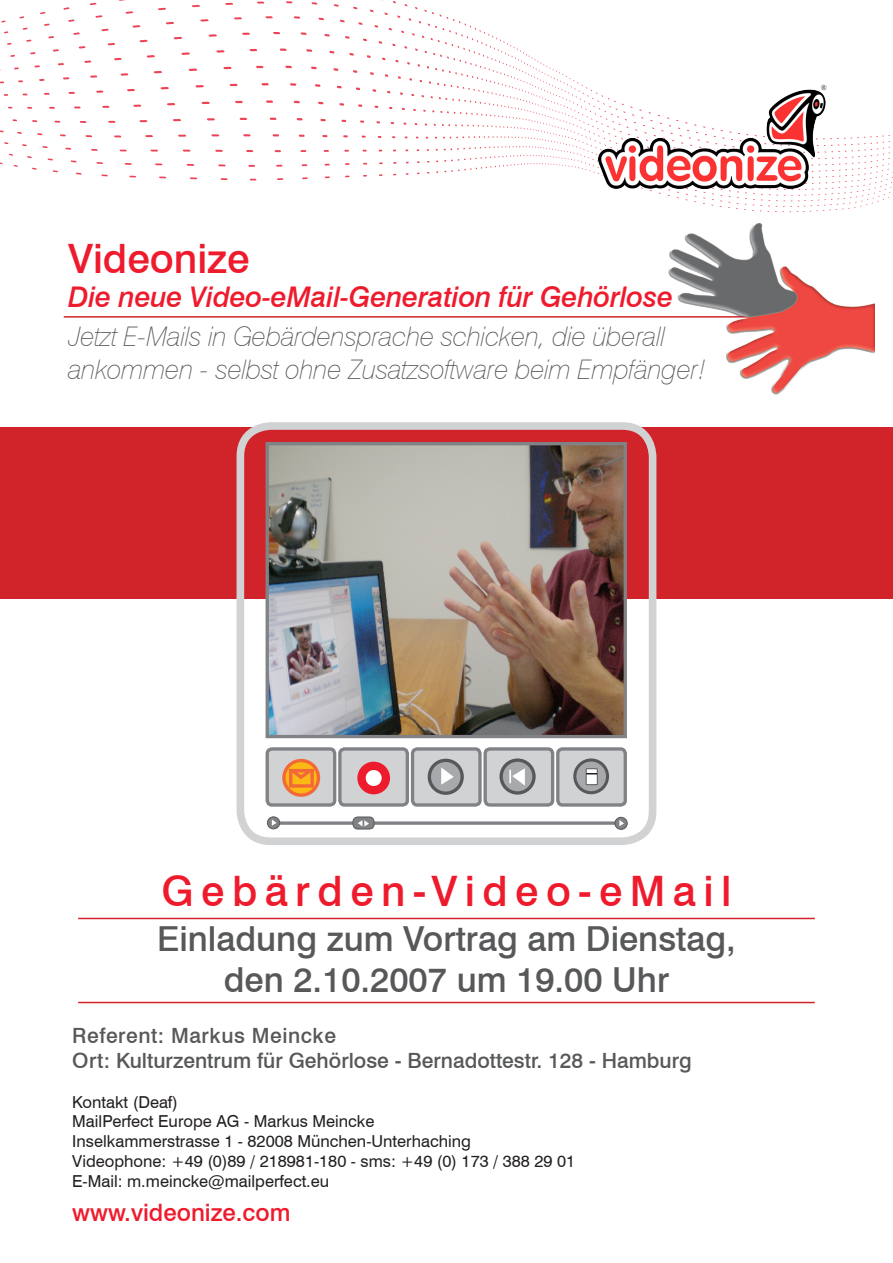
<style>
.page{position:relative;width:893px;height:1263px;background:#fff}
.page>*{position:absolute;margin:0;border:0;box-sizing:border-box;transform-origin:0 0}
.t1{font:500 42px "Swiss 721 BT";letter-spacing:.175em;color:#ee1b2d}
.t2{font:500 40.5px "Swiss 721 BT";color:#ee1b2d}
.t3{font:500 34.5px "Swiss 721 BT";color:#57585a}
.t4{font:italic 500 28.5px "Swiss 721 BT";letter-spacing:-.01em;color:#ee1b2d}
.t5{font:italic 100 27px/32.4px "Swiss 721 BT";letter-spacing:-.01em;color:#57585a}
.t6{font:500 24px "Swiss 721 BT";color:#ee1b2d}
.t7{font:500 21px "Swiss 721 BT";color:#57585a}
.t8{font:500 21px "Swiss 721 BT";letter-spacing:.025em;color:#57585a}
.t9{font:16.5px "Swiss 721 BT";color:#231f20}
.t10{font:7.5px "Times New Roman";color:#231f20}
</style>
<div class="page">
<div style="left:0;top:427px;width:893px;height:171px;background:#d1232a"></div>
<svg style="left:0;top:0;width:893px;height:212px"></svg>
<hr style="left:64px;top:316px;width:736px;height:2px;background:#d1232a">
<div style="left:237px;top:422px;width:419px;height:423px;border:8px solid #d1d2d4;border-radius:30px"></div>
<div style="left:558px;top:749px;width:67px;height:56px;background:#d1d2d4;border-radius:5px"></div>
<div style="left:556px;top:747px;width:71px;height:60px;border:3px solid #808285;border-radius:5px"></div>
<svg style="left:575px;top:760px;width:32px;height:33px"></svg>
<div style="left:573px;top:758px;width:36px;height:36px;border:3px solid #57585a;border-radius:50%"></div>
<svg style="left:280px;top:821px;width:335px;height:4px"></svg>
<svg style="left:267px;top:817px;width:13px;height:12px"></svg>
<div style="left:267px;top:817px;width:13px;height:12px;border:1px solid #57585a;border-radius:50%"></div>
<svg style="left:272px;top:819px;width:5px;height:7px"></svg>
<div style="left:353px;top:817px;width:21px;height:12px;background:#808285;border-radius:5px"></div>
<div style="left:353px;top:817px;width:21px;height:12px;border:1px solid #57585a;border-radius:5px"></div>
<svg style="left:358px;top:820px;width:11px;height:6px"></svg>
<div style="left:615px;top:817px;width:12px;height:12px;background:#808285;border-radius:50%"></div>
<div style="left:615px;top:817px;width:12px;height:12px;border:1px solid #57585a;border-radius:50%"></div>
<svg style="left:619px;top:820px;width:5px;height:6px"></svg>
<img style="left:270px;top:446px;width:353px;height:288px">
<div style="left:266px;top:442px;width:361px;height:296px;border:3px solid #808285"></div>
<div style="left:340px;top:749px;width:67px;height:56px;background:#d1d2d4;border-radius:5px"></div>
<div style="left:338px;top:747px;width:71px;height:60px;border:3px solid #808285;border-radius:5px"></div>
<div style="left:412px;top:749px;width:68px;height:56px;background:#d1d2d4;border-radius:5px"></div>
<div style="left:411px;top:747px;width:71px;height:60px;border:3px solid #808285;border-radius:5px"></div>
<div style="left:485px;top:749px;width:68px;height:56px;background:#d1d2d4;border-radius:5px"></div>
<div style="left:483px;top:747px;width:71px;height:60px;border:3px solid #808285;border-radius:5px"></div>
<svg style="left:429px;top:760px;width:33px;height:33px"></svg>
<div style="left:428px;top:759px;width:36px;height:36px;border:3px solid #57585a;border-radius:50%"></div>
<svg style="left:441px;top:767px;width:13px;height:18px"></svg>
<svg style="left:501px;top:760px;width:33px;height:33px"></svg>
<div style="left:499px;top:758px;width:37px;height:37px;border:3px solid #57585a;border-radius:50%"></div>
<svg style="left:509px;top:768px;width:16px;height:18px"></svg>
<svg style="left:362px;top:766px;width:24px;height:24px"></svg>
<div style="left:357px;top:762px;width:33px;height:32px;border:8px solid #ee1b2d;border-radius:50%"></div>
<svg style="left:586px;top:769px;width:11px;height:16px"></svg>
<div style="left:586px;top:768px;width:11px;height:17px;border:1px solid #57585a"></div>
<div style="left:267px;top:749px;width:68px;height:56px;background:#d1d2d4;border-radius:5px"></div>
<div style="left:266px;top:747px;width:70px;height:60px;border:3px solid #808285;border-radius:5px"></div>
<svg style="left:284px;top:760px;width:34px;height:35px"></svg>
<div style="left:282px;top:759px;width:38px;height:38px;border:3px solid #f26937;border-radius:50%"></div>
<div style="left:291px;top:771px;width:21px;height:15px;background:#fcb814"></div>
<div style="left:289px;top:769px;width:25px;height:19px;border:3px solid #f26937"></div>
<svg style="left:288px;top:766px;width:33px;height:15px"></svg>
<hr style="left:78px;top:918px;width:737px;height:1px;background:#d1232a">
<img style="left:663px;top:223px;width:211px;height:172px">
<img style="left:598px;top:88px;width:233px;height:101px">
<div style="left:822px;top:85px;width:14px;height:8px;background:#fff"></div>
<hr style="left:78px;top:1002px;width:737px;height:1px;background:#d1232a">
<p class="t2" style="left:68px;top:234px;width:183px">Videonize</p>
<p class="t4" style="left:68px;top:280px;width:607px">Die neue Video-eMail-Generation für Gehörlose</p>
<p class="t5" style="left:68px;top:320px;width:640px">Jetzt E-Mails in Gebärdensprache schicken, die überall ankommen - selbst ohne Zusatzsoftware beim Empfänger!</p>
<p class="t10" style="left:821px;top:83px;width:7px">®</p>
<p class="t1" style="left:162px;top:865px;width:571px">Gebärden-Video-eMail</p>
<p class="t3" style="left:157px;top:917px;width:580px">Einladung zum Vortrag am Dienstag,</p>
<p class="t3" style="left:224px;top:959px;width:447px">den 2.10.2007 um 19.00 Uhr</p>
<p class="t8" style="left:72px;top:1023px;width:265px">Referent: Markus Meincke</p>
<p class="t7" style="left:72px;top:1048px;width:621px">Ort: Kulturzentrum für Gehörlose - Bernadottestr. 128 - Hamburg</p>
<p class="t9" style="left:72px;top:1092px;width:107px">Kontakt (Deaf)</p>
<p class="t9" style="left:72px;top:1111px;width:304px">MailPerfect Europe AG - Markus Meincke</p>
<p class="t9" style="left:72px;top:1131px;width:400px">Inselkammerstrasse 1 - 82008 München-Unterhaching</p>
<p class="t9" style="left:72px;top:1151px;width:504px">Videophone: +49 (0)89 / 218981-180 - sms: +49 (0) 173 / 388 29 01</p>
<p class="t9" style="left:72px;top:1171px;width:258px">E-Mail: m.meincke@mailperfect.eu</p>
<p class="t6" style="left:72px;top:1198px;width:220px">www.videonize.com</p>
</div>
